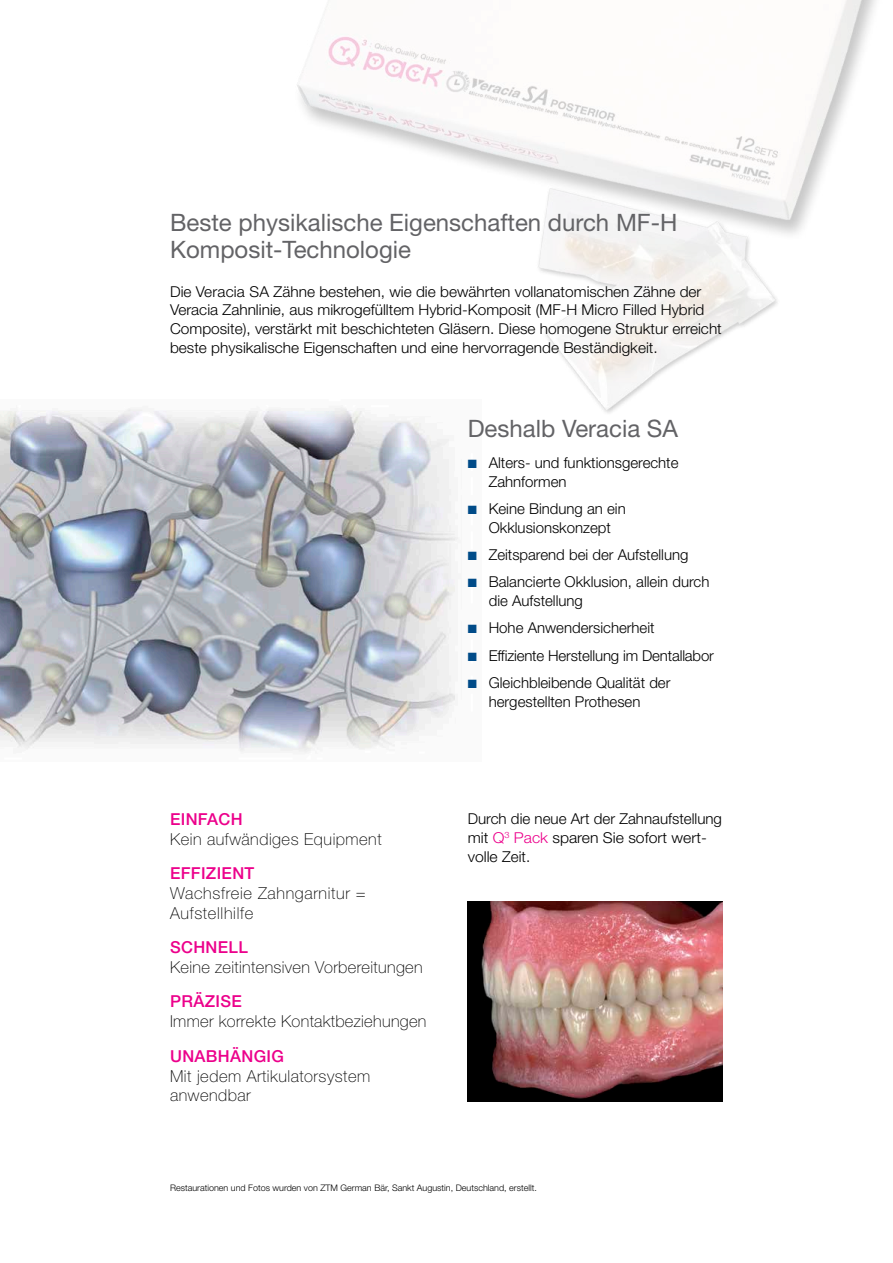
<style>
.page{position:relative;width:893px;height:1263px;background:#fff}
.page>*{position:absolute;margin:0;border:0;box-sizing:border-box;transform-origin:0 0}
.t1{font:24px/27px "Helvetica Neue";color:#636366}
.t2{font:100 16.5px/19.8px "Helvetica Neue";letter-spacing:.03em;color:#000}
.t3{font:500 16.5px "Helvetica Neue";letter-spacing:.02em;color:#ec008b}
.t4{font:300 15px/18.8px "Helvetica Neue";color:#000}
.t5{font:300 9px "Helvetica Neue";color:#000}
.s1{color:#004b88}
.s2{color:#ec008b}
</style>
<div class="page">
<img style="left:297px;top:0;width:579px;height:413px">
<img style="left:0;top:400px;width:481px;height:353px">
<img style="left:468px;top:901px;width:255px;height:200px">
<h1 class="t1" style="left:170px;top:209px;width:509px">Beste physikalische Eigenschaften durch MF-H<br>Komposit-Technologie</h1>
<p class="t4" style="left:170px;top:282px;width:553px">Die Veracia SA Zähne bestehen, wie die bewährten vollanatomischen Zähne der Veracia Zahnlinie, aus mikrogefülltem Hybrid-Komposit (MF-H Micro Filled Hybrid Composite), verstärkt mit beschichteten Gläsern. Diese homogene Struktur erreicht beste physikalische Eigenschaften und eine hervorragende Beständigkeit.</p>
<p class="t3" style="left:170px;top:809px;width:74px">EINFACH</p>
<p class="t2" style="left:170px;top:829px;width:213px">Kein aufwändiges Equipment</p>
<p class="t3" style="left:170px;top:863px;width:86px">EFFIZIENT</p>
<p class="t2" style="left:170px;top:883px;width:197px">Wachsfreie Zahngarnitur =<br>Aufstellhilfe</p>
<p class="t3" style="left:170px;top:937px;width:79px">SCHNELL</p>
<p class="t2" style="left:170px;top:957px;width:254px">Keine zeitintensiven Vorbereitungen</p>
<p class="t3" style="left:170px;top:992px;width:73px">PRÄZISE</p>
<p class="t2" style="left:170px;top:1012px;width:258px">Immer korrekte Kontaktbeziehungen</p>
<p class="t3" style="left:170px;top:1046px;width:115px">UNABHÄNGIG</p>
<p class="t2" style="left:170px;top:1066px;width:202px">Mit jedem Artikulatorsystem anwendbar</p>
<h1 class="t1" style="left:468px;top:414px;width:212px">Deshalb Veracia SA</h1>
<p class="t4" style="left:489px;top:453px;width:191px;text-indent:-21px"><span class="s1">■</span> Alters- und funktionsgerechte<br>Zahnformen</p>
<p class="t4" style="left:468px;top:499px;width:159px;text-align:center"><span class="s1">■</span> Keine Bindung an ein<br>Okklusionskonzept</p>
<p class="t4" style="left:468px;top:545px;width:222px"><span class="s1">■</span> Zeitsparend bei der Aufstellung</p>
<p class="t4" style="left:489px;top:572px;width:222px;text-indent:-21px"><span class="s1">■</span> Balancierte Okklusion, allein durch die Aufstellung</p>
<p class="t4" style="left:468px;top:618px;width:188px"><span class="s1">■</span> Hohe Anwendersicherheit</p>
<p class="t4" style="left:468px;top:646px;width:248px"><span class="s1">■</span> Effiziente Herstellung im Dentallabor</p>
<p class="t4" style="left:468px;top:673px;width:204px;text-align:center"><span class="s1">■</span> Gleichbleibende Qualität der hergestellten Prothesen</p>
<p class="t4" style="left:468px;top:809px;width:256px">Durch die neue Art der Zahnaufstellung mit <span class="s2">Q</span><sup>3</sup> <span class="s2">Pack</span> sparen Sie sofort wert&shy;volle Zeit.</p>
<p class="t5" style="left:170px;top:1182px;width:368px">Restaurationen und Fotos wurden von ZTM German Bär, Sankt Augustin, Deutschland, erstellt.</p>
</div>
